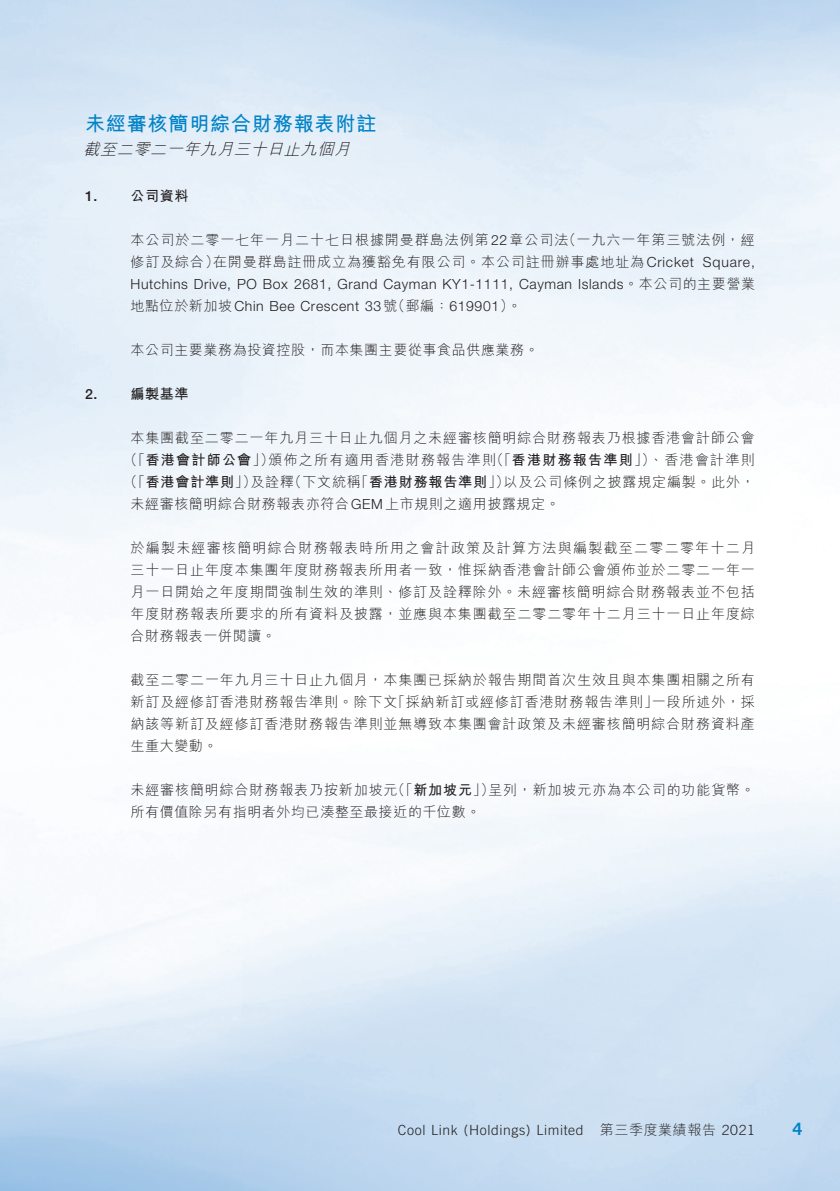
<style>
.page{position:relative;width:840px;height:1191px;background:#fff}
.page>*{position:absolute;margin:0;border:0;box-sizing:border-box;transform-origin:0 0}
.t1{font:700 20px "M Hei HK";letter-spacing:.04em;color:#0082c8}
.t2{font:700 17px "Trade Gothic";color:#0082c8}
.t3{font:italic 300 16px "M Hei HK";color:#231f20}
.t4{font:300 14px/22px "M Hei HK";letter-spacing:.06em;color:#231f20;text-align:right}
.t5{font:300 14px/22px "M Hei HK";letter-spacing:.04em;color:#231f20}
.t6{font:300 14px/22px "Helvetica Neue LT Std";letter-spacing:.04em;color:#231f20}
.t7{font:300 14px "Trade Gothic";letter-spacing:.04em;color:#231f20}
.t8{font:700 14px "M Hei HK";letter-spacing:.06em;color:#231f20}
.t9{font:300 14px "M Hei HK";letter-spacing:.09em;color:#231f20}
.t10{font:700 14px "M Hei HK";letter-spacing:.09em;color:#231f20}
.t11{font:500 14px "Helvetica Neue LT Std";color:#231f20}
.s1{font-family:"Helvetica Neue LT Std"}
.s2{font-family:"M Hei HK"}
.s3{font-weight:700}
.s4{font-weight:300}
.s5{font-family:"Trade Gothic"}
</style>
<div class="page">
<h1 class="t1" style="left:85px;top:109px;width:292px">未經審核簡明綜合財務報表附註</h1>
<p class="t3" style="left:83px;top:138px;width:273px">截至二零二一年九月三十日止九個月</p>
<p class="t8" style="left:130px;top:186px;width:59px">公司資料</p>
<p class="t11" style="left:85px;top:188px;width:14px">1.</p>
<p class="t11" style="left:85px;top:386px;width:14px">2.</p>
<p class="t4" style="left:561px;top:229px;width:194px">（一九六一年第三號法例，經</p>
<p class="t4" style="left:130px;top:229px;width:439px">本公司於二零一七年一月二十七日根據開曼群島法例第<span class="s1">22</span>章公司法</p>
<p class="t4" style="left:213px;top:251px;width:482px">在開曼群島註冊成立為獲豁免有限公司。本公司註冊辦事處地址為<span class="s1">Cricket</span></p>
<p class="t4" style="left:130px;top:251px;width:90px">修訂及綜合）</p>
<p class="t6" style="left:130px;top:273px;width:625px">Hutchins Drive, PO Box 2681, Grand Cayman KY1-1111, Cayman Islands<span class="s2">。本公司的主要營業地點位於新加坡</span>Chin Bee Crescent 33 <span class="s2">（號郵編：</span>619901 <span class="s2">。(</span></p>
<p class="t5" style="left:130px;top:339px;width:409px">本公司主要業務為投資控股，而本集團主要從事食品供應業務。</p>
<p class="t8" style="left:130px;top:384px;width:59px">編製基準</p>
<p class="t6" style="left:702px;top:251px;width:53px">Square,</p>
<p class="t4" style="left:130px;top:427px;width:625px">本集團截至二零二一年九月三十日止九個月之未經審核簡明綜合財務報表乃根據香港會計師公會（「<span class="s3">香港財務報告準則</span>」）、香港會計準則</p>
<p class="t10" style="left:123px;top:450px;width:152px"><span class="s4">（「</span>香港會計師公會<span class="s4">」）</span></p>
<p class="t9" style="left:268px;top:450px;width:229px">頒佈之所有適用香港財務報告準則</p>
<p class="t5" style="left:130px;top:471px;width:430px;text-indent:-7px">（「<span class="s3">香港會計準則</span>」）<br>未經審核簡明綜合財務報表亦符合<span class="s1">GEM</span>上市規則之適用披露規定。</p>
<p class="t4" style="left:130px;top:537px;width:625px;text-align:justify">於編製未經審核簡明綜合財務報表時所用之會計政策及計算方法與編製截至二零二零年十二月三十一日止年度本集團年度財務報表所用者一致，惟採納香港會計師公會頒佈並於二零二一年一月一日開始之年度期間強制生效的準則、修訂及詮釋除外。未經審核簡明綜合財務報表並不包括年度財務報表所要求的所有資料及披露，並應與本集團截至二零二零年十二月三十一日止年度綜合財務報表一併閱讀。</p>
<p class="t4" style="left:130px;top:669px;width:625px">截至二零二一年九月三十日止九個月，本集團已採納於報告期間首次生效且與本集團相關之所有一段所述外，採</p>
<p class="t4" style="left:287px;top:471px;width:75px">（下文統稱</p>
<p class="t8" style="left:354px;top:472px;width:156px"><span class="s4">「</span>香港財務報告準則<span class="s4">」）</span></p>
<p class="t4" style="left:503px;top:471px;width:253px">以及公司條例之披露規定編製。此外，</p>
<p class="t4" style="left:250px;top:471px;width:45px">及詮釋</p>
<p class="t4" style="left:130px;top:691px;width:625px;text-align:left">新訂及經修訂香港財務報告準則。除下文<br>納該等新訂及經修訂香港財務報告準則並無導致本集團會計政策及未經審核簡明綜合財務資料產生重大變動。</p>
<p class="t4" style="left:488px;top:779px;width:268px">呈列，新加坡元亦為本公司的功能貨幣。</p>
<p class="t4" style="left:391px;top:691px;width:268px">「採納新訂或經修訂香港財務報告準則」</p>
<p class="t4" style="left:391px;top:779px;width:105px">（「<span class="s3">新加坡元</span>」）</p>
<p class="t5" style="left:130px;top:779px;width:351px">未經審核簡明綜合財務報表乃按新加坡元<br>所有價值除另有指明者外均已湊整至最接近的千位數。</p>
<p class="t5" style="left:599px;top:1118px;width:156px">第三季度業績報告 <span class="s5">2021</span></p>
<p class="t7" style="left:368px;top:1121px;width:217px">CoolCool Link (Holdings) Limited</p>
<p class="t7" style="left:401px;top:1121px;width:154px">Link (Holdings) Limited</p>
<p class="t7" style="left:569px;top:1121px;width:148px">Third Quarterly Report</p>
<p class="t2" style="left:792px;top:1118px;width:11px">4</p>
</div>
